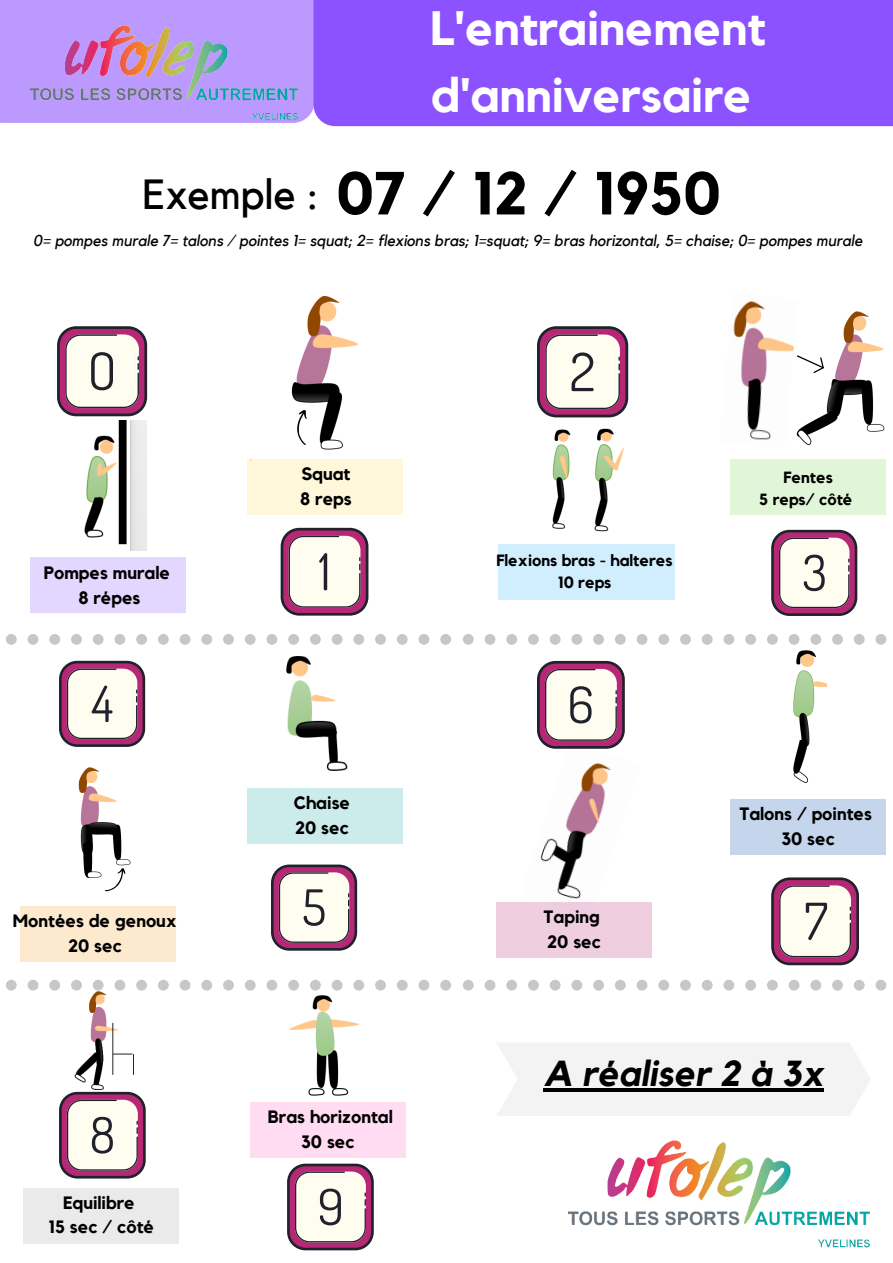
<style>
.page{position:relative;width:893px;height:1263px;background:#fff}
.page>*{position:absolute;margin:0;border:0;box-sizing:border-box;transform-origin:0 0}
.t1{font:700 60px "Kollektif";color:#000}
.t2{font:700 48px/67px "Kollektif";color:#fff}
.t3{font:42px "Kollektif";color:#000}
.t4{font:italic 700 36px "Kollektif";color:#000}
.t5{font:700 17.85px/24.9px "Kollektif";color:#000;text-align:center}
.t6{font:700 16.2px/22.6px "Kollektif";color:#000;text-align:center}
.t7{font:700 16.12px/22.6px "Kollektif";color:#000;text-align:center}
.t8{font:italic 15.75px "Kollektif";color:#000}
</style>
<div class="page">
<svg style="left:57px;top:326px;width:90px;height:90px"></svg>
<svg style="left:281px;top:528px;width:87px;height:88px"></svg>
<svg style="left:771px;top:530px;width:86px;height:86px"></svg>
<svg style="left:59px;top:661px;width:86px;height:86px"></svg>
<img style="left:540px;top:762px;width:71px;height:137px">
<svg style="left:537px;top:661px;width:88px;height:88px"></svg>
<svg style="left:771px;top:877px;width:88px;height:88px"></svg>
<svg style="left:287px;top:1163px;width:87px;height:87px"></svg>
<img style="left:291px;top:295px;width:68px;height:155px">
<svg style="left:537px;top:326px;width:91px;height:91px"></svg>
<svg style="left:296px;top:409px;width:12px;height:36px"></svg>
<img style="left:733px;top:301px;width:61px;height:139px">
<img style="left:796px;top:311px;width:89px;height:135px">
<svg style="left:796px;top:355px;width:31px;height:21px"></svg>
<img style="left:286px;top:656px;width:62px;height:115px">
<svg style="left:271px;top:864px;width:86px;height:87px"></svg>
<img style="left:568px;top:1141px;width:302px;height:107px">
<div style="left:314px;top:0;width:579px;height:126px;background:#8c52ff"></div>
<div style="left:31px;top:557px;width:155px;height:56px;background:#e4d7ff"></div>
<div style="left:498px;top:544px;width:177px;height:55px;background:#d1eeff"></div>
<div style="left:247px;top:459px;width:155px;height:55px;background:#fff7d9"></div>
<div style="left:730px;top:799px;width:156px;height:56px;background:#c5d5ec"></div>
<div style="left:24px;top:1188px;width:155px;height:56px;background:#eaeaea"></div>
<div style="left:20px;top:906px;width:156px;height:55px;background:#fdeace"></div>
<div style="left:250px;top:1102px;width:156px;height:56px;background:#ffdcf1"></div>
<div style="left:496px;top:902px;width:156px;height:56px;background:#eecedf"></div>
<div style="left:247px;top:788px;width:155px;height:56px;background:#cceceb"></div>
<div style="left:730px;top:459px;width:156px;height:55px;background:#e1f6d8"></div>
<svg style="left:6px;top:634px;width:445px;height:11px"></svg>
<svg style="left:463px;top:634px;width:424px;height:11px"></svg>
<svg style="left:463px;top:980px;width:424px;height:10px"></svg>
<div style="left:497px;top:1043px;width:373px;height:73px;background:#f3f3f3"></div>
<hr style="left:543px;top:1088px;width:281px;height:3px;background:#000">
<img style="left:84px;top:421px;width:62px;height:130px">
<img style="left:78px;top:767px;width:53px;height:111px">
<svg style="left:104px;top:866px;width:24px;height:26px"></svg>
<img style="left:552px;top:429px;width:19px;height:100px">
<img style="left:594px;top:428px;width:30px;height:104px">
<img style="left:289px;top:995px;width:70px;height:101px">
<img style="left:793px;top:650px;width:33px;height:133px">
<img style="left:74px;top:990px;width:60px;height:102px">
<svg style="left:59px;top:1092px;width:87px;height:86px"></svg>
<svg style="left:6px;top:980px;width:445px;height:10px"></svg>
<div style="left:0;top:0;width:314px;height:123px;background:#b9f"></div>
<img style="left:30px;top:25px;width:269px;height:97px">
<h2 class="t2" style="left:430px;top:-3px;width:337px">L'entrainement d'anniversaire</h2>
<h1 class="t1" style="left:336px;top:166px;width:386px">07 / 12 / 1950</h1>
<p class="t8" style="left:33px;top:234px;width:831px">0= pompes murale 7= talons / pointes 1= squat; 2= flexions bras; 1=squat; 9= bras horizontal, 5= chaise; 0= pompes murale</p>
<h3 class="t3" style="left:143px;top:175px;width:178px">Exemple :</h3>
<p class="t5" style="left:44px;top:561px;width:128px">Pompes murale<br>8 répes</p>
<p class="t5" style="left:300px;top:462px;width:53px;text-align:left">Squat<br>8 reps</p>
<p class="t6" style="left:496px;top:549px;width:178px">Flexions bras - halteres<br>10 reps</p>
<p class="t7" style="left:759px;top:466px;width:95px">Fentes<br>5 reps/ côté</p>
<p class="t5" style="left:294px;top:791px;width:58px;text-align:left">Chaise<br>20 sec</p>
<p class="t5" style="left:13px;top:909px;width:166px">Montées de genoux<br>20 sec</p>
<p class="t5" style="left:543px;top:905px;width:59px;text-align:left">Taping<br>20 sec</p>
<p class="t5" style="left:739px;top:802px;width:134px">Talons / pointes<br>30 sec</p>
<p class="t5" style="left:48px;top:1190px;width:107px">Equilibre<br>15 sec / côté</p>
<p class="t5" style="left:268px;top:1105px;width:126px">Bras horizontal<br>30 sec</p>
<h3 class="t4" style="left:543px;top:1056px;width:282px">A réaliser 2 à 3x</h3>
</div>
